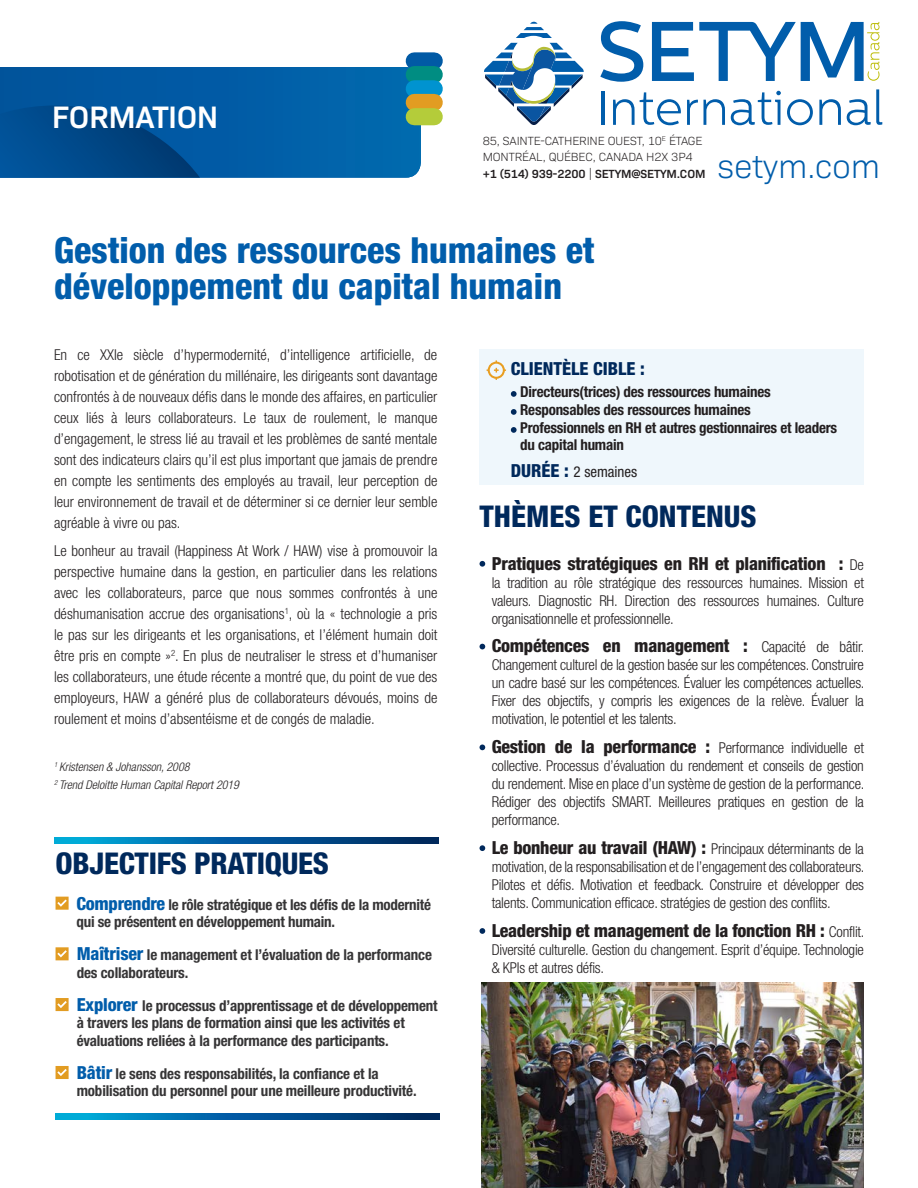
<style>
.page{position:relative;width:918px;height:1188px;background:#fff}
.page>*{position:absolute;margin:0;border:0;box-sizing:border-box;transform-origin:0 0}
.t1{font:800 condensed 36px "Helvetica Neue LT Std";color:#015dab}
.t2{font:300 33.75px "Bio Sans";letter-spacing:-.01em;color:#015dab}
.t3{font:600 31.5px "Bio Sans";letter-spacing:-.015em;color:#fff}
.t4{font:800 condensed 30px "Helvetica Neue LT Std";letter-spacing:-.01em;color:#00295c}
.t5{font:800 condensed 18px "Helvetica Neue LT Std";letter-spacing:-.015em;color:#231f20}
.t6{font:800 condensed 18px "Helvetica Neue LT Std";color:#00295c}
.Body{font:300 condensed 15px/21px "Helvetica Neue LT Std";letter-spacing:-.015em;color:#231f20;text-align:justify}
.t7{font:700 condensed 15px/17.2px "Helvetica Neue LT Std";letter-spacing:-.01em;color:#363536}
.t8{font:700 condensed 15px/18px "Helvetica Neue LT Std";letter-spacing:-.015em;color:#231f20}
.t9{font:condensed 15px "Helvetica Neue LT Std";color:#231f20}
.t10{font:300 12px/16.5px "Bio Sans";letter-spacing:-.01em;color:#231f20}
.Body-2{font:italic 300 condensed 12px/18px "Helvetica Neue LT Std";color:#231f20}
.s1{font-weight:600}
.s2{font-weight:800;font-size:18px;color:#015dab}
.s3{font-weight:800;font-size:18px;color:#00295c}
.s4{font-weight:300;font-size:15px}
.s5{font-weight:800;font-size:18px}
</style>
<div class="page">
<svg style="left:0;top:67px;width:421px;height:111px;background:#0260a6"></svg>
<svg style="left:0;top:105px;width:200px;height:73px;background:#004c8e"></svg>
<div style="left:414px;top:52px;width:20px;height:18px;background:#015aa5"></div>
<div style="left:414px;top:66px;width:20px;height:17px;background:#008d82"></div>
<div style="left:414px;top:80px;width:20px;height:17px;background:#0093d0"></div>
<div style="left:414px;top:94px;width:20px;height:17px;background:#e29c22"></div>
<div style="left:414px;top:108px;width:20px;height:17px;background:#b4cc3a"></div>
<svg style="left:484px;top:21px;width:100px;height:104px"></svg>
<svg style="left:600px;top:21px;width:43px;height:61px"></svg>
<hr style="left:601px;top:91px;width:3px;height:34px;background:#015dab">
<svg style="left:613px;top:92px;width:68px;height:33px"></svg>
<svg style="left:687px;top:100px;width:11px;height:25px"></svg>
<svg style="left:704px;top:99px;width:21px;height:26px"></svg>
<svg style="left:731px;top:91px;width:50px;height:34px"></svg>
<svg style="left:787px;top:99px;width:26px;height:26px"></svg>
<svg style="left:819px;top:99px;width:22px;height:26px"></svg>
<svg style="left:847px;top:89px;width:35px;height:36px"></svg>
<svg style="left:652px;top:22px;width:228px;height:59px"></svg>
<div style="left:480px;top:350px;width:384px;height:135px;background:#eff7fc"></div>
<svg style="left:480px;top:561px;width:5px;height:6px"></svg>
<svg style="left:480px;top:644px;width:5px;height:5px"></svg>
<svg style="left:480px;top:745px;width:5px;height:5px"></svg>
<svg style="left:480px;top:845px;width:5px;height:6px"></svg>
<svg style="left:480px;top:928px;width:5px;height:6px"></svg>
<svg style="left:487px;top:360px;width:19px;height:20px"></svg>
<svg style="left:511px;top:391px;width:6px;height:6px"></svg>
<svg style="left:511px;top:409px;width:6px;height:6px"></svg>
<svg style="left:511px;top:427px;width:6px;height:6px"></svg>
<svg style="left:56px;top:897px;width:13px;height:13px"></svg>
<svg style="left:56px;top:947px;width:13px;height:13px"></svg>
<svg style="left:56px;top:998px;width:13px;height:13px"></svg>
<svg style="left:56px;top:1066px;width:13px;height:13px"></svg>
<svg style="left:56px;top:1113px;width:384px;height:6px;background:#00619d"></svg>
<svg style="left:55px;top:837px;width:384px;height:6px;background:#00619d"></svg>
<img style="left:482px;top:983px;width:382px;height:205px">
<h3 class="t3" style="left:52px;top:94px;width:168px">FORMATION</h3>
<p class="t10" style="left:483px;top:131px;width:224px">85, SAINTE-CATHERINE OUEST, 10<sup>E</sup> ÉTAGE<br>MONTRÉAL, QUÉBEC, CANADA H2X 3P4 <span class="s1">+1 (514) 939-2200</span> | <span class="s1">SETYM@SETYM.COM</span></p>
<h2 class="t2" style="left:718px;top:142px;width:164px">setym.com</h2>
<p class="t1" style="left:54px;top:228px;width:542px">Gestion des ressources humaines et</p>
<p class="t1" style="left:54px;top:264px;width:510px">développement du capital humain</p>
<p class="Body" style="left:54px;top:344px;width:385px">En ce XXIe siècle d’hypermodernité, d’intelligence artificielle, de robotisation et de génération du millénaire, les dirigeants sont davantage confrontés à de nouveaux défis dans le monde des affaires, en particulier ceux liés à leurs collaborateurs. Le taux de roulement, le manque d’engagement, le stress lié au travail et les problèmes de santé mentale sont des indicateurs clairs qu’il est plus important que jamais de prendre en compte les sentiments des employés au travail, leur perception de leur environnement de travail et de déterminer si ce dernier leur semble agréable à vivre ou pas.</p>
<p class="Body" style="left:54px;top:540px;width:385px">Le bonheur au travail (Happiness At Work / HAW) vise à promouvoir la perspective humaine dans la gestion, en particulier dans les relations avec les collaborateurs, parce que nous sommes confrontés à une déshumanisation accrue des organisations<sup>1</sup>, où la « technologie a pris le pas sur les dirigeants et les organisations, et l’élément humain doit être pris en compte »<sup>2</sup>. En plus de neutraliser le stress et d’humaniser les collaborateurs, une étude récente a montré que, du point de vue des employeurs, HAW a généré plus de collaborateurs dévoués, moins de roulement et moins d’absentéisme et de congés de maladie.</p>
<p class="Body-2" style="left:54px;top:758px;width:187px"><sup>1</sup> Kristensen &amp; Johansson, 2008<br><sup>2</sup> Trend Deloitte Human Capital Report 2019</p>
<p class="t4" style="left:56px;top:844px;width:275px">OBJECTIFS PRATIQUES</p>
<p class="t7" style="left:76px;top:896px;width:356px"><span class="s2">Comprendre</span> le rôle stratégique et les défis de la modernité qui se présentent en développement humain.</p>
<p class="t7" style="left:77px;top:946px;width:357px"><span class="s2">Maîtriser</span> le management et l’évaluation de la performance des collaborateurs.</p>
<p class="t7" style="left:77px;top:997px;width:363px"><span class="s2">Explorer</span> le processus d’apprentissage et de développement à travers les plans de formation ainsi que les activités et évaluations reliées à la performance des participants.</p>
<p class="t7" style="left:77px;top:1065px;width:341px"><span class="s2">Bâtir</span> le sens des responsabilités, la confiance et la mobilisation du personnel pour une meilleure productivité.</p>
<p class="t6" style="left:511px;top:358px;width:136px">CLIENTÈLE CIBLE :</p>
<p class="t8" style="left:520px;top:382px;width:252px">Directeurs(trices) des ressources humaines<br>Responsables des ressources humaines</p>
<p class="t8" style="left:520px;top:419px;width:319px;line-height:17.2px">Professionnels en RH et autres gestionnaires et leaders du capital humain</p>
<p class="t9" style="left:511px;top:463px;width:128px"><span class="s3">DURÉE :</span> 2 semaines</p>
<p class="t4" style="left:480px;top:498px;width:279px">THÈMES ET CONTENUS</p>
<p class="t5" style="left:492px;top:552px;width:374px">Pratiques stratégiques en RH et planification : <span class="s4">De</span></p>
<p class="Body" style="left:492px;top:573px;width:374px;line-height:18px">la tradition au rôle stratégique des ressources humaines. Mission et valeurs. Diagnostic RH. Direction des ressources humaines. Culture organisationnelle et professionnelle.</p>
<p class="t5" style="left:492px;top:635px;width:374px">Compétences en management : <span class="s4">Capacité de bâtir.</span></p>
<p class="Body" style="left:492px;top:656px;width:374px;line-height:18px">Changement culturel de la gestion basée sur les compétences. Construire un cadre basé sur les compétences. Évaluer les compétences actuelles.<br>Fixer des objectifs, y compris les exigences de la relève. Évaluer la motivation, le potentiel et les talents.</p>
<p class="Body" style="left:492px;top:739px;width:374px;line-height:18px"><span class="s5">Gestion de la performance :</span> Performance individuelle et collective. Processus d’évaluation du rendement et conseils de gestion du rendement. Mise en place d’un système de gestion de la performance.<br>Rédiger des objectifs SMART. Meilleures pratiques en gestion de la performance.</p>
<p class="Body" style="left:492px;top:840px;width:374px;line-height:18px"><span class="s5">Le bonheur au travail (HAW) :</span> Principaux déterminants de la motivation, de la responsabilisation et de l’engagement des collaborateurs.<br>Pilotes et défis. Motivation et feedback. Construire et développer des talents. Communication efficace. stratégies de gestion des conflits.</p>
<p class="t5" style="left:492px;top:919px;width:374px">Leadership et management de la fonction RH : <span class="s4">Conflit.</span></p>
<p class="Body" style="left:492px;top:940px;width:374px;line-height:18px">Diversité culturelle. Gestion du changement. Esprit d’équipe. Technologie &amp; KPIs et autres défis.</p>
</div>
